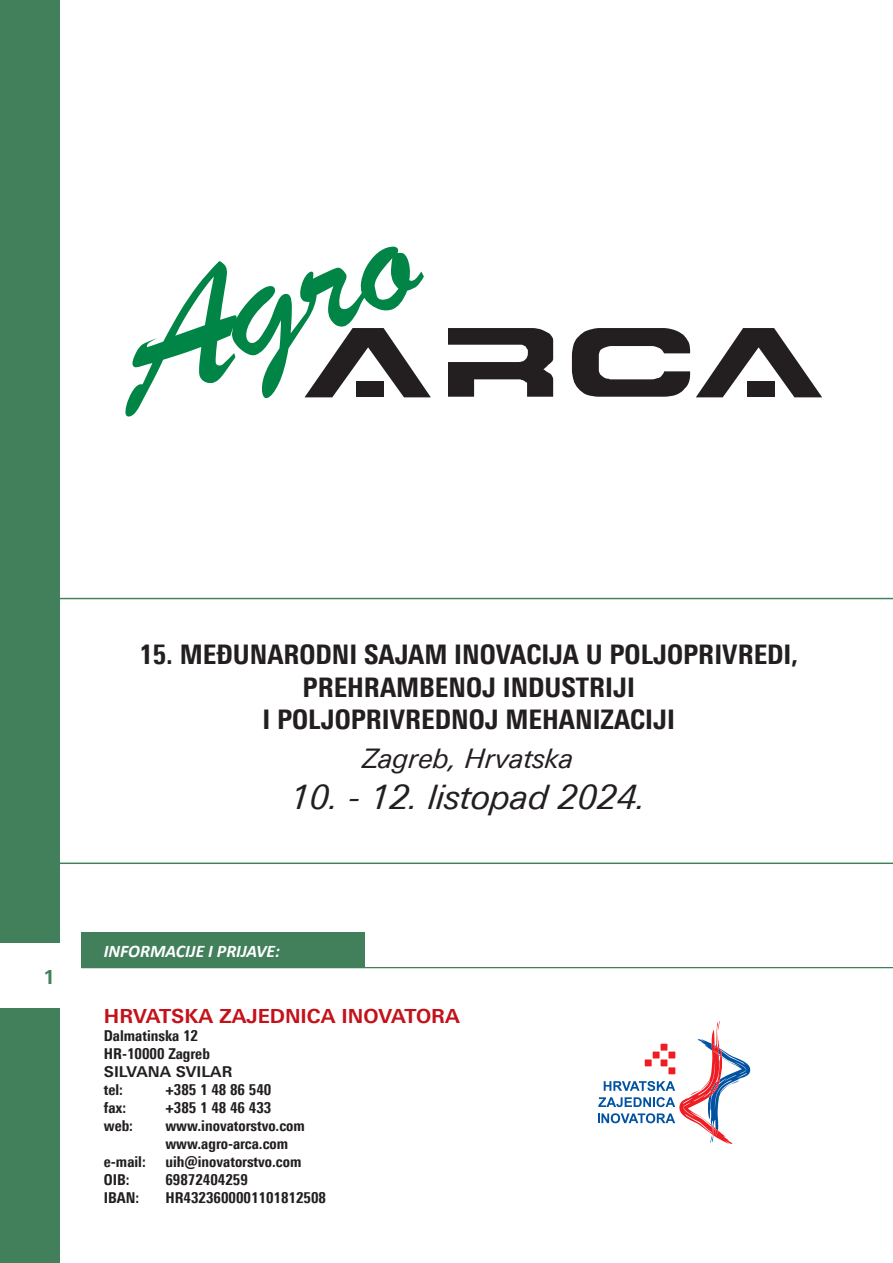
<style>
.page{position:relative;width:893px;height:1263px;background:#fff}
.page>*{position:absolute;margin:0;border:0;box-sizing:border-box;transform-origin:0 0}
.TEXT{font:italic 33.75px "Univers Next Pro";color:#231f20}
.TEXT-2{font:800 condensed 27px/32.4px "Univers Next Pro";color:#231f20;text-align:center}
.TEXT-3{font:italic 27px "Univers Next Pro";color:#231f20}
.TEXT-4{font:700 19.5px "Univers Next Pro";color:#c4121a}
.t1{font:700 19.5px "Univers Next Pro";color:#42805c}
.t2{font:italic 700 17.7px "Calibri";color:#fff}
.TEXT-5{font:800 condensed 15px "Univers Next Pro";color:#231f20}
.TEXT-6{font:700 15px/18px "Univers Next Pro";color:#231f20}
.s1{font-weight:800;font-stretch:condensed}
</style>
<div class="page">
<div style="left:0;top:0;width:60px;height:1263px;background:#42805c"></div>
<div style="left:0;top:943px;width:67px;height:65px;background:#fff"></div>
<hr style="left:60px;top:862px;width:833px;height:2px;background:#42805c">
<hr style="left:60px;top:598px;width:833px;height:1px;background:#42805c">
<hr style="left:81px;top:967px;width:812px;height:1px;background:#42805c">
<div style="left:81px;top:932px;width:283px;height:36px;background:#42805c"></div>
<svg style="left:598px;top:1021px;width:152px;height:123px"></svg>
<svg style="left:424px;top:387px;width:7px;height:10px"></svg>
<svg style="left:448px;top:328px;width:105px;height:69px"></svg>
<svg style="left:572px;top:328px;width:118px;height:69px"></svg>
<svg style="left:696px;top:328px;width:126px;height:69px"></svg>
<svg style="left:125px;top:246px;width:299px;height:171px"></svg>
<h3 class="t1" style="left:43px;top:966px;width:14px">1</h3>
<p class="TEXT-2" style="left:139px;top:638px;width:660px">15. MEĐUNARODNI SAJAM INOVACIJA U POLJOPRIVREDI,<br>PREHRAMBENOJ INDUSTRIJI<br>I POLJOPRIVREDNOJ MEHANIZACIJI</p>
<p class="TEXT-3" style="left:363px;top:742px;width:212px">Zagreb, Hrvatska</p>
<p class="TEXT" style="left:291px;top:777px;width:357px">10. - 12. listopad 2024.</p>
<p class="t2" style="left:104px;top:938px;width:178px">INFORMACIJE I PRIJAVE:</p>
<p class="TEXT-4" style="left:104px;top:1004px;width:357px">HRVATSKA ZAJEDNICA INOVATORA</p>
<p class="TEXT-5" style="left:104px;top:1027px;width:96px">Dalmatinska 12</p>
<p class="TEXT-5" style="left:104px;top:1045px;width:107px">HR-10000 Zagreb</p>
<p class="TEXT-6" style="left:104px;top:1063px;width:130px">SILVANA SVILAR <span class="s1">tel:</span></p>
<p class="TEXT-5" style="left:165px;top:1081px;width:107px">+385 1 48 86 540</p>
<p class="TEXT-5" style="left:104px;top:1099px;width:24px">fax:</p>
<p class="TEXT-5" style="left:165px;top:1099px;width:107px">+385 1 48 46 433</p>
<p class="TEXT-5" style="left:104px;top:1117px;width:31px">web:</p>
<p class="TEXT-5" style="left:165px;top:1117px;width:141px">www.inovatorstvo.com</p>
<p class="TEXT-5" style="left:165px;top:1135px;width:124px">www.agro-arca.com</p>
<p class="TEXT-5" style="left:104px;top:1153px;width:43px">e-mail:</p>
<p class="TEXT-5" style="left:165px;top:1153px;width:138px">uih@inovatorstvo.com</p>
<p class="TEXT-5" style="left:104px;top:1171px;width:27px">OIB:</p>
<p class="TEXT-5" style="left:165px;top:1171px;width:84px">69872404259</p>
<p class="TEXT-5" style="left:104px;top:1189px;width:37px">IBAN:</p>
<p class="TEXT-5" style="left:165px;top:1189px;width:162px">HR4323600001101812508</p>
</div>
